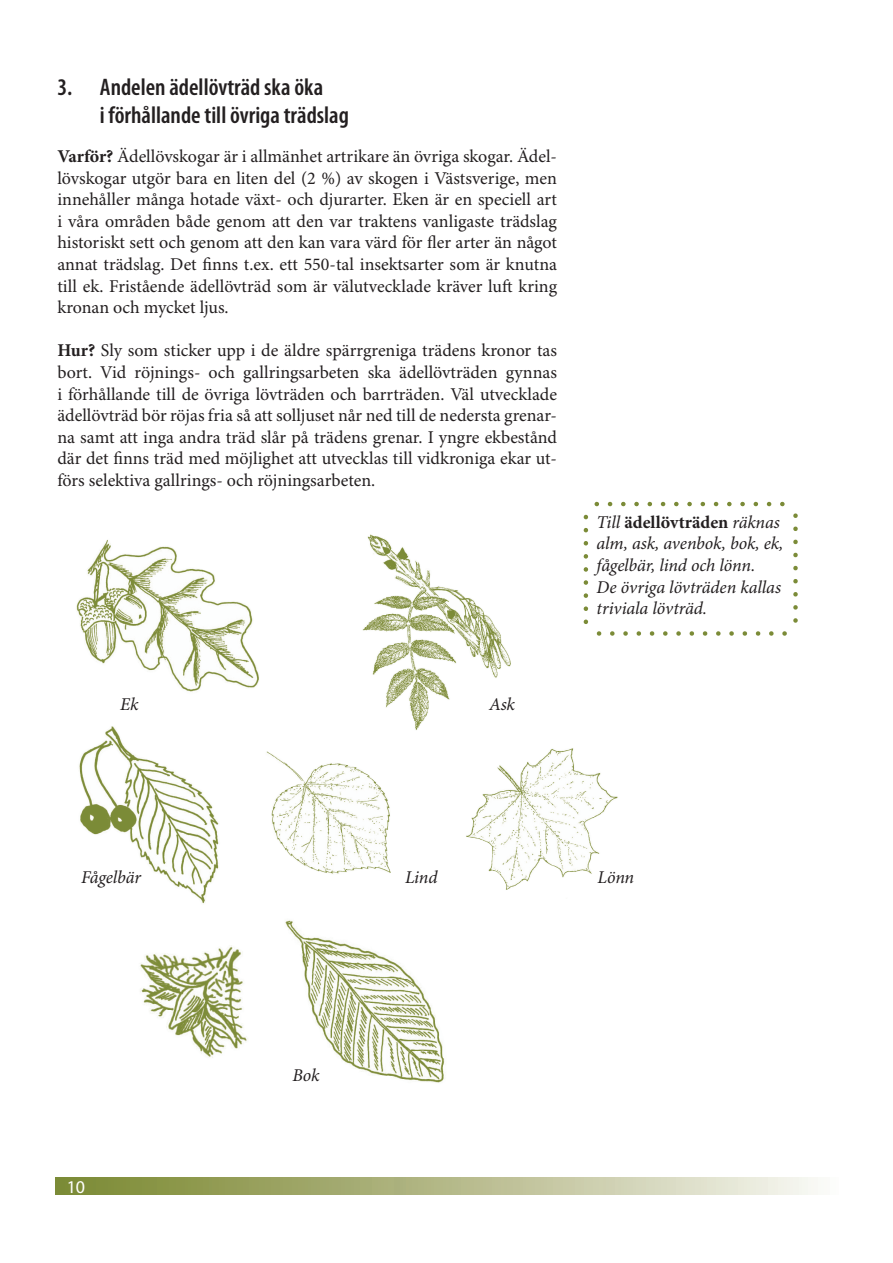
<style>
.page{position:relative;width:893px;height:1263px;background:#fff}
.page>*{position:absolute;margin:0;border:0;box-sizing:border-box;transform-origin:0 0}
.t1{font:600 condensed 24px/28.8px "Myriad Pro";color:#231f20}
.t2{font:18px/21.6px "Minion Pro";color:#231f20;text-align:justify}
.t3{font:italic 18px/21.6px "Minion Pro";letter-spacing:-.01em;color:#231f20}
.t4{font:18px "Myriad Pro";color:#fff}
.s1{font-weight:700}
.s2{font-weight:700;font-style:normal}
</style>
<div class="page">
<div style="left:55px;top:1178px;width:783px;height:17px;background:linear-gradient(to right,#77842b,#f7f5f0)"></div>
<svg style="left:599px;top:631px;width:188px;height:5px"></svg>
<svg style="left:584px;top:517px;width:4px;height:107px"></svg>
<svg style="left:793px;top:513px;width:5px;height:107px"></svg>
<svg style="left:594px;top:502px;width:188px;height:4px"></svg>
<img style="left:362px;top:536px;width:114px;height:194px">
<img style="left:76px;top:539px;width:183px;height:153px">
<img style="left:285px;top:920px;width:160px;height:163px">
<img style="left:140px;top:945px;width:107px;height:113px">
<img style="left:266px;top:751px;width:125px;height:123px">
<img style="left:79px;top:726px;width:140px;height:178px">
<img style="left:466px;top:748px;width:152px;height:142px">
<h1 class="t1" style="left:100px;top:73px;width:251px;text-indent:-43px">3. Andelen ädellövträd ska öka<br>i förhållande till övriga trädslag</h1>
<p class="t2" style="left:57px;top:146px;width:501px"><span class="s1">Varför?</span> Ädellövskogar är i allmänhet artrikare än övriga skogar. Ädel&shy;lövskogar utgör bara en liten del (2 %) av skogen i Västsverige, men innehåller många hotade växt- och djurarter. Eken är en speciell art i våra områden både genom att den var traktens vanligaste trädslag historiskt sett och genom att den kan vara värd för fler arter än något annat trädslag. Det finns t.ex. ett 550-tal insektsarter som är knutna till ek. Fristående ädellövträd som är välutvecklade kräver luft kring kronan och mycket ljus.</p>
<p class="t2" style="left:57px;top:341px;width:501px"><span class="s1">Hur?</span> Sly som sticker upp i de äldre spärrgreniga trädens kronor tas bort. Vid röjnings- och gallringsarbeten ska ädellövträden gynnas i förhållande till de övriga lövträden och barrträden. Väl utvecklade ädellövträd bör röjas fria så att solljuset når ned till de nedersta grenar&shy;na samt att inga andra träd slår på trädens grenar. I yngre ekbestånd där det finns träd med möjlighet att utvecklas till vidkroniga ekar ut&shy;förs selektiva gallrings- och röjningsarbeten.</p>
<p class="t3" style="left:120px;top:694px;width:20px">Ek</p>
<p class="t3" style="left:489px;top:694px;width:28px">Ask</p>
<p class="t3" style="left:597px;top:512px;width:188px">Till <span class="s2">ädellövträden</span> räknas alm, ask, avenbok, bok, ek, fågelbär, lind och lönn.<br>De övriga lövträden kallas triviala lövträd.</p>
<p class="t3" style="left:81px;top:867px;width:61px">Fågelbär</p>
<p class="t3" style="left:405px;top:867px;width:34px">Lind</p>
<p class="t3" style="left:597px;top:867px;width:38px">Lönn</p>
<p class="t4" style="left:67px;top:1177px;width:20px">10</p>
<p class="t3" style="left:292px;top:1065px;width:29px">Bok</p>
</div>
